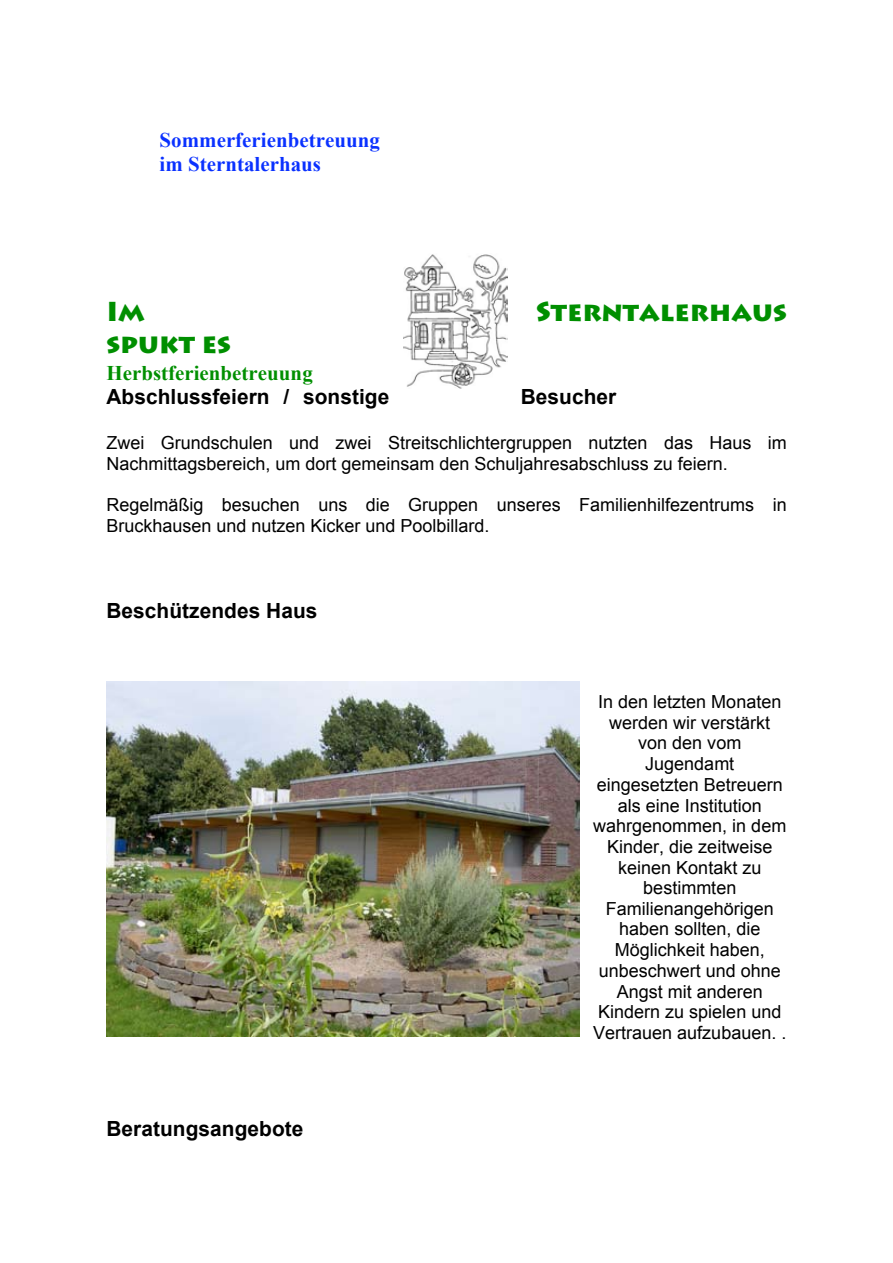
<style>
.page{position:relative;width:893px;height:1263px;background:#fff}
.page>*{position:absolute;margin:0;border:0;box-sizing:border-box;transform-origin:0 0}
.t1{font:900 27px "Lithos Pro";color:#008f00}
.t2{font:700 20.85px "Arial";letter-spacing:.005em;color:#000}
.t3{font:700 20.85px/24.2px "Times New Roman";color:#0a31ff}
.t4{font:700 20.85px "Times New Roman";color:#008f00}
.t5{font:18px/20.7px "Arial";color:#000}
</style>
<div class="page">
<img style="left:403px;top:254px;width:104px;height:135px">
<img style="left:106px;top:681px;width:473px;height:355px">
<p class="t3" style="left:160px;top:130px;width:222px">Sommerferienbetreuung im Sterntalerhaus</p>
<h1 class="t1" style="left:106px;top:294px;width:40px">Im</h1>
<h1 class="t1" style="left:536px;top:294px;width:252px">Sterntalerhaus</h1>
<h1 class="t1" style="left:106px;top:327px;width:126px">spukt es</h1>
<p class="t4" style="left:106px;top:365px;width:208px">Herbstferienbetreuung</p>
<p class="t2" style="left:106px;top:389px;width:284px">Abschlussfeiern / sonstige</p>
<p class="t2" style="left:521px;top:389px;width:97px">Besucher</p>
<p class="t5" style="left:106px;top:433px;width:682px">Zwei Grundschulen und zwei Streitschlichtergruppen nutzten das Haus im<br>Nachmittagsbereich, um dort gemeinsam den Schuljahresabschluss zu feiern.</p>
<p class="t5" style="left:106px;top:495px;width:682px">Regelmäßig besuchen uns die Gruppen unseres Familienhilfezentrums in<br>Bruckhausen und nutzen Kicker und Poolbillard.</p>
<p class="t2" style="left:106px;top:603px;width:213px">Beschützendes Haus</p>
<p class="t2" style="left:106px;top:1120px;width:199px">Beratungsangebote</p>
<p class="t5" style="left:593px;top:692px;width:195px;text-align:center">In den letzten Monaten werden wir verstärkt von den vom<br>Jugendamt eingesetzten Betreuern als eine Institution wahrgenommen, in dem<br>Kinder, die zeitweise keinen Kontakt zu bestimmten<br>Familienangehörigen haben sollten, die<br>Möglichkeit haben, unbeschwert und ohne<br>Angst mit anderen<br>Kindern zu spielen und<br>Vertrauen aufzubauen. .</p>
</div>
